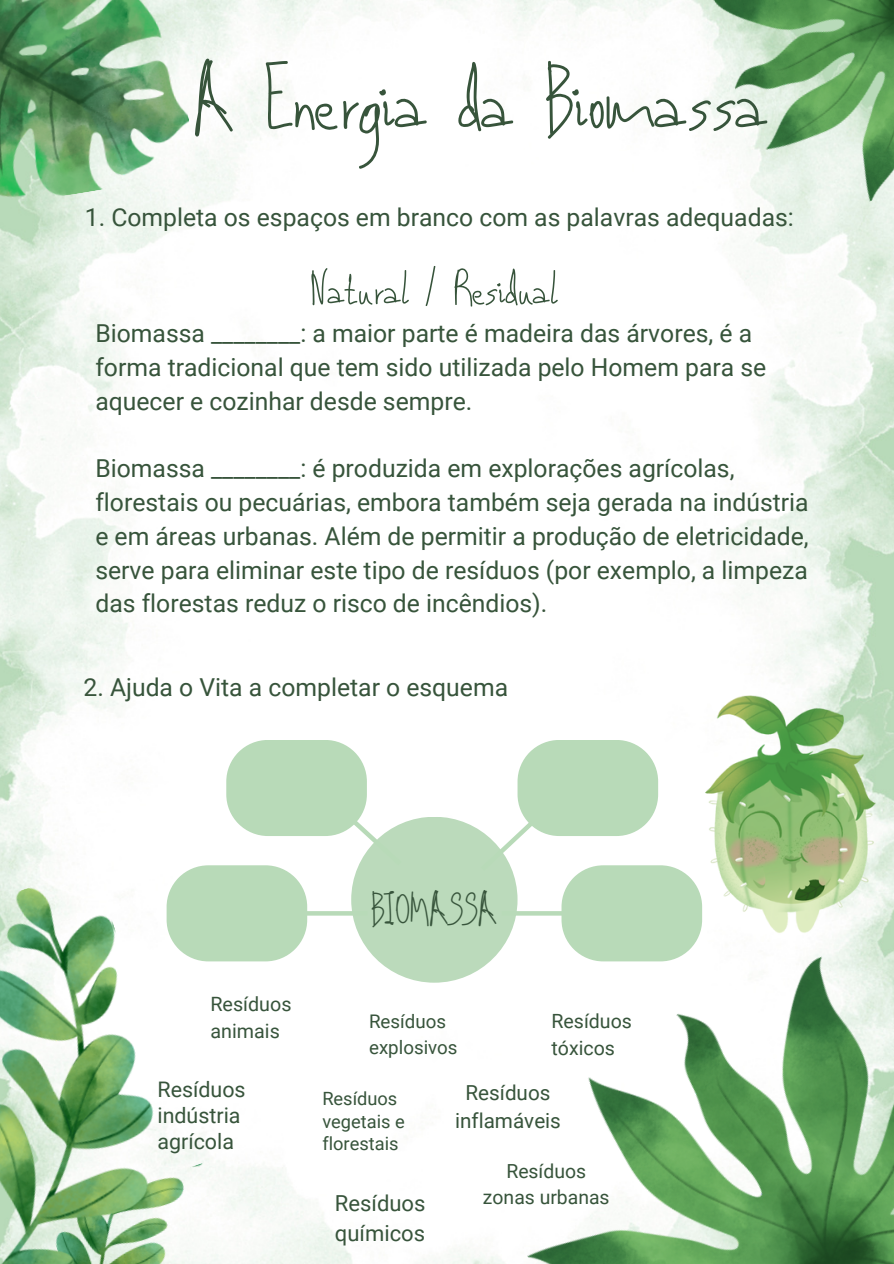
<style>
.page{position:relative;width:894px;height:1264px;background:#fff}
.page>*{position:absolute;margin:0;border:0;box-sizing:border-box;transform-origin:0 0}
.t1{font:103.65px "Aka Acid GR Real Adult";color:#37543b}
.t2{font:55.05px "Aka Acid GR Real Adult";color:#37543b}
.t3{font:48.3px "Aka Acid GR Real Adult";color:#37543b}
.t4{font:24.75px/33.8px "Roboto";color:#37543b}
.t5{font:22.05px/30.3px "Roboto";color:#37543b}
.t6{font:21.45px/25.8px "Roboto";color:#37543b}
.t7{font:20.7px/28.2px "Roboto";color:#37543b;text-align:center}
.t8{font:19.65px/27px "Roboto";color:#37543b}
.t9{font:19.5px/27px "Roboto";color:#37543b}
.t10{font:19.35px/25.8px "Roboto";color:#37543b;text-align:center}
.t11{font:18.75px/25.8px "Roboto";color:#37543b}
.t12{font:18.3px/22.5px "Roboto";color:#37543b}
</style>
<div class="page">
<img style="left:0;top:0;width:893px;height:1263px">
<img style="left:225px;top:1134px;width:104px;height:129px">
<img style="left:693px;top:0;width:200px;height:233px">
<img style="left:0;top:0;width:198px;height:206px">
<img style="left:0;top:866px;width:225px;height:397px">
<img style="left:461px;top:900px;width:432px;height:363px">
<div style="left:351px;top:816px;width:166px;height:166px;background:#bbdabb"></div>
<div style="left:226px;top:740px;width:143px;height:96px;background:#b8dab8"></div>
<div style="left:166px;top:865px;width:143px;height:96px;background:#b8dab8"></div>
<div style="left:517px;top:740px;width:143px;height:96px;background:#b8dab8"></div>
<div style="left:561px;top:865px;width:143px;height:96px;background:#b8dab8"></div>
<hr style="left:277px;top:911px;width:90px;height:4px;background:#b8dab8">
<hr style="left:501px;top:911px;width:91px;height:4px;background:#b8dab8">
<svg style="left:476px;top:801px;width:78px;height:74px"></svg>
<svg style="left:327px;top:796px;width:79px;height:74px"></svg>
<img style="left:657px;top:656px;width:236px;height:326px">
<p class="t1" style="left:193px;top:46px;width:577px">A Energia da Biomassa</p>
<p class="t4" style="left:85px;top:201px;width:710px">1. Completa os espaços em branco com as palavras adequadas:</p>
<p class="t2" style="left:310px;top:260px;width:250px">Natural / Residual</p>
<p class="t4" style="left:95px;top:317px;width:672px">Biomassa ________: a maior parte é madeira das árvores, é a forma tradicional que tem sido utilizada pelo Homem para se aquecer e cozinhar desde sempre.</p>
<p class="t4" style="left:95px;top:452px;width:714px">Biomassa ________: é produzida em explorações agrícolas, florestais ou pecuárias, embora também seja gerada na indústria e em áreas urbanas. Além de permitir a produção de eletricidade, serve para eliminar este tipo de resíduos (por exemplo, a limpeza das florestas reduz o risco de incêndios).</p>
<p class="t4" style="left:83px;top:670px;width:426px">2. Ajuda o Vita a completar o esquema</p>
<p class="t8" style="left:210px;top:990px;width:82px">Resíduos animais</p>
<p class="t6" style="left:157px;top:1076px;width:90px">Resíduos indústria agrícola</p>
<p class="t3" style="left:371px;top:884px;width:127px">BIOMASSA</p>
<p class="t11" style="left:369px;top:1008px;width:90px">Resíduos explosivos</p>
<p class="t9" style="left:551px;top:1007px;width:82px">Resíduos tóxicos</p>
<p class="t12" style="left:322px;top:1087px;width:84px">Resíduos vegetais e florestais</p>
<p class="t5" style="left:335px;top:1188px;width:92px">Resíduos químicos</p>
<p class="t7" style="left:455px;top:1078px;width:107px">Resíduos inflamáveis</p>
<p class="t10" style="left:483px;top:1158px;width:128px">Resíduos zonas urbanas</p>
</div>
